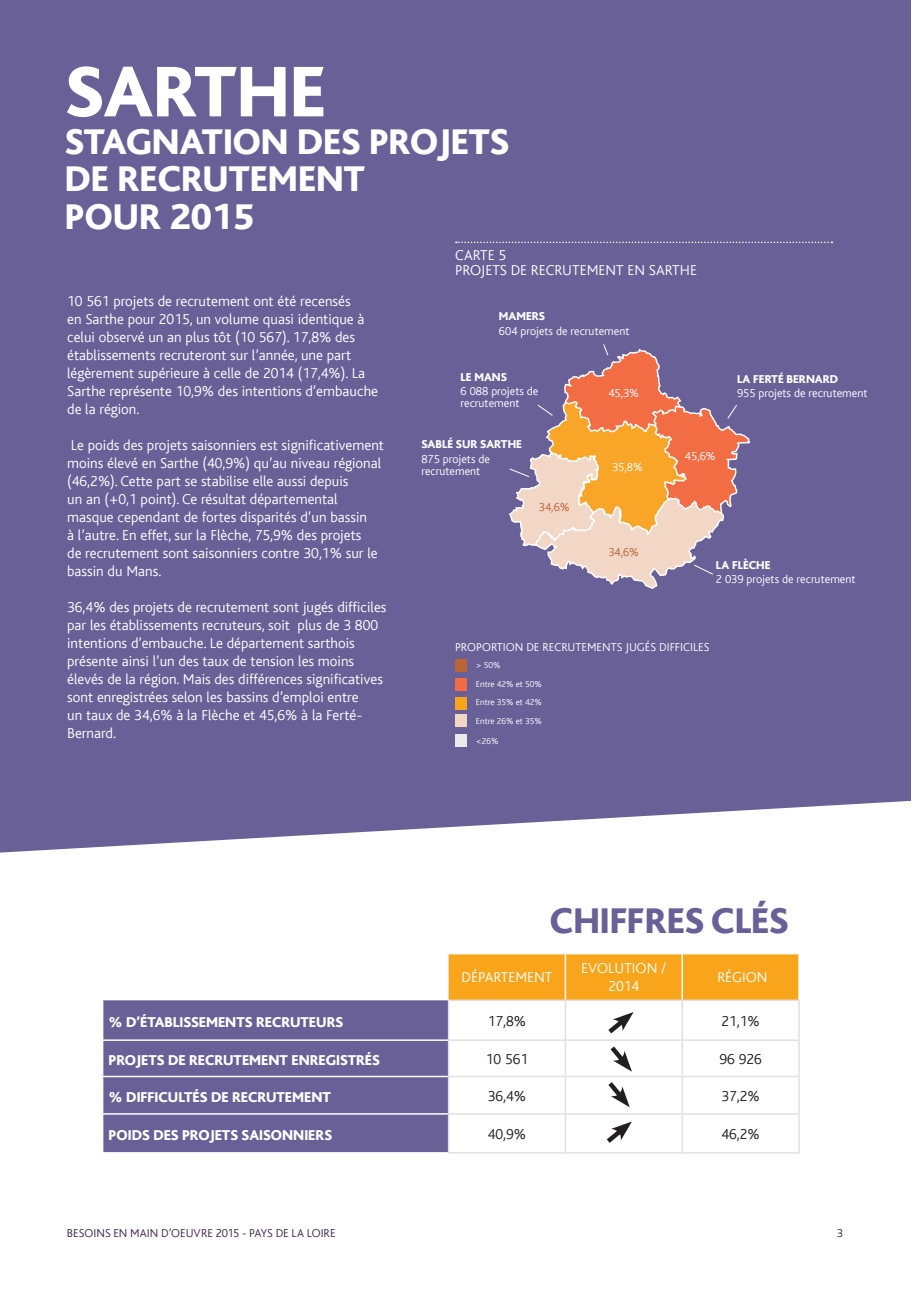
<style>
.page{position:relative;width:919px;height:1289px;background:#fff}
.page>*{position:absolute;margin:0;border:0;box-sizing:border-box;transform-origin:0 0}
.t1{font:800 75px "Bliss";color:#fff}
.t2{font:800 37.5px/37.5px "Bliss";color:#fff}
.t3{font:800 37.5px "Bliss";color:#686096}
.t4{font:300 15px/18px "Bliss";color:#fff}
.t5{font:800 15px "Bliss";color:#fff}
.t6{font:300 15px "Bliss";color:#231f20}
.t7{font:300 12px/12px "Bliss";color:#fff}
.t8{font:800 12px "Bliss";color:#fff}
.t9{font:300 12px "Bliss";letter-spacing:.005em;color:#3d2447}
.t10{font:300 12px "Bliss";color:#bc6434}
.t11{font:300 9px/18.6px "Bliss";color:#fff}
</style>
<div class="page">
<div style="left:0;top:0;width:910px;height:912px;background:#686096"></div>
<svg style="left:0;top:800px;width:911px;height:242px;fill:#fff"></svg>
<div style="left:448px;top:954px;width:350px;height:45px;background:#f9a51b"></div>
<div style="left:103px;top:1000px;width:345px;height:152px;background:#686096"></div>
<svg style="left:449px;top:1001px;width:349px;height:151px"></svg>
<hr style="left:102px;top:1000px;width:1px;height:39px;background:#fff">
<hr style="left:102px;top:1039px;width:346px;height:1px;background:#fff">
<hr style="left:102px;top:1040px;width:1px;height:35px;background:#fff">
<hr style="left:102px;top:1075px;width:346px;height:2px;background:#fff">
<hr style="left:102px;top:1113px;width:346px;height:1px;background:#fff">
<hr style="left:448px;top:952px;width:117px;height:2px;background:#fff">
<hr style="left:565px;top:952px;width:117px;height:2px;background:#fff">
<hr style="left:564px;top:954px;width:2px;height:45px;background:#fff">
<hr style="left:682px;top:952px;width:117px;height:2px;background:#fff">
<hr style="left:681px;top:954px;width:2px;height:45px;background:#fff">
<hr style="left:798px;top:954px;width:1px;height:45px;background:#fff">
<hr style="left:448px;top:999px;width:117px;height:2px;background:#e0e1df">
<hr style="left:448px;top:1001px;width:1px;height:38px;background:#e0e1df">
<hr style="left:565px;top:999px;width:117px;height:2px;background:#e0e1df">
<hr style="left:564px;top:1001px;width:2px;height:38px;background:#e0e1df">
<hr style="left:682px;top:999px;width:117px;height:2px;background:#e0e1df">
<hr style="left:681px;top:1001px;width:2px;height:38px;background:#e0e1df">
<hr style="left:798px;top:1001px;width:1px;height:38px;background:#e0e1df">
<hr style="left:448px;top:1039px;width:117px;height:1px;background:#e0e1df">
<hr style="left:448px;top:1040px;width:1px;height:35px;background:#e0e1df">
<hr style="left:565px;top:1039px;width:117px;height:1px;background:#e0e1df">
<hr style="left:564px;top:1040px;width:2px;height:35px;background:#e0e1df">
<hr style="left:682px;top:1039px;width:117px;height:1px;background:#e0e1df">
<hr style="left:681px;top:1040px;width:2px;height:35px;background:#e0e1df">
<hr style="left:798px;top:1040px;width:1px;height:35px;background:#e0e1df">
<hr style="left:448px;top:1075px;width:117px;height:2px;background:#e0e1df">
<hr style="left:448px;top:1077px;width:1px;height:36px;background:#e0e1df">
<hr style="left:565px;top:1075px;width:117px;height:2px;background:#e0e1df">
<hr style="left:564px;top:1077px;width:2px;height:36px;background:#e0e1df">
<hr style="left:682px;top:1075px;width:117px;height:2px;background:#e0e1df">
<hr style="left:681px;top:1077px;width:2px;height:36px;background:#e0e1df">
<hr style="left:798px;top:1077px;width:1px;height:36px;background:#e0e1df">
<hr style="left:448px;top:1113px;width:117px;height:1px;background:#e0e1df">
<hr style="left:448px;top:1114px;width:1px;height:38px;background:#e0e1df">
<hr style="left:565px;top:1113px;width:117px;height:1px;background:#e0e1df">
<hr style="left:564px;top:1114px;width:2px;height:38px;background:#e0e1df">
<hr style="left:682px;top:1113px;width:117px;height:1px;background:#e0e1df">
<hr style="left:681px;top:1114px;width:2px;height:38px;background:#e0e1df">
<hr style="left:798px;top:1114px;width:1px;height:38px;background:#e0e1df">
<hr style="left:448px;top:1152px;width:117px;height:1px;background:#e0e1df">
<hr style="left:565px;top:1152px;width:117px;height:1px;background:#e0e1df">
<hr style="left:682px;top:1152px;width:117px;height:1px;background:#e0e1df">
<svg style="left:456px;top:241px;width:376px;height:2px"></svg>
<div style="left:455px;top:659px;width:11px;height:12px;background:#bc6434"></div>
<div style="left:455px;top:714px;width:11px;height:12px;background:#f2d6c6"></div>
<div style="left:455px;top:734px;width:11px;height:12px;background:#e9eaeb"></div>
<div style="left:455px;top:678px;width:11px;height:12px;background:#f26b43"></div>
<div style="left:455px;top:697px;width:11px;height:12px;background:#f9a51b"></div>
<svg style="left:603px;top:1012px;width:30px;height:59px"></svg>
<svg style="left:508px;top:344px;width:243px;height:245px"></svg>
<svg style="left:603px;top:1077px;width:26px;height:30px"></svg>
<svg style="left:601px;top:1121px;width:31px;height:26px"></svg>
<h1 class="t1" style="left:65px;top:53px;width:262px">SARTHE</h1>
<h2 class="t2" style="left:65px;top:124px;width:446px">STAGNATION DES PROJETS<br>DE RECRUTEMENT<br>POUR 2015</h2>
<p class="t4" style="left:67px;top:292px;width:312px">10 561 projets de recrutement ont été recensés<br>en Sarthe pour 2015, un volume quasi identique à celui observé un an plus tôt (10 567). 17,8% des établissements recruteront sur l’année, une part légèrement supérieure à celle de 2014 (17,4%). La Sarthe représente 10,9% des intentions d’embauche de la région.</p>
<p class="t4" style="left:67px;top:436px;width:318px">Le poids des projets saisonniers est significativement moins élevé en Sarthe (40,9%) qu’au niveau régional (46,2%). Cette part se stabilise elle aussi depuis<br>un an (+0,1 point). Ce résultat départemental masque cependant de fortes disparités d’un bassin<br>à l’autre. En effet, sur la Flèche, 75,9% des projets<br>de recrutement sont saisonniers contre 30,1% sur le bassin du M ans.</p>
<p class="t4" style="left:67px;top:598px;width:321px">36,4% des projets de recrutement sont jugés difficiles par les établissements recruteurs, soit plus de 3 800 intentions d’embauche. Le département sarthois présente ainsi l’un des taux de tension les moins élevés de la région. Mais des différences significatives sont enregistrées selon les bassins d’emploi entre<br>un taux de 34,6% à la Flèche et 45,6% à la Ferté-Bernard.</p>
<p class="t4" style="left:455px;top:247px;width:243px;line-height:15.1px">carte 5<br>Projets de recrutement en sarthe</p>
<p class="t8" style="left:499px;top:310px;width:48px">MAMERS</p>
<p class="t7" style="left:499px;top:325px;width:132px">604 projets de recrutement</p>
<p class="t8" style="left:460px;top:370px;width:23px">LE MANS</p>
<p class="t7" style="left:460px;top:385px;width:79px">6 088 projets de recrutement</p>
<p class="t8" style="left:421px;top:438px;width:102px">SABLÉ SUR SARTHE</p>
<p class="t7" style="left:421px;top:453px;width:70px">875 projets de recrutement</p>
<p class="t10" style="left:539px;top:501px;width:32px">34,6%</p>
<p class="t7" style="left:608px;top:387px;width:32px">45,3%</p>
<p class="t7" style="left:612px;top:461px;width:32px">35,8%</p>
<p class="t7" style="left:685px;top:450px;width:32px">45,6%</p>
<p class="t8" style="left:737px;top:373px;width:103px">LA FERTÉ BERNARD</p>
<p class="t7" style="left:737px;top:387px;width:132px">955 projets de recrutement</p>
<p class="t10" style="left:608px;top:545px;width:32px">34,6%</p>
<p class="t8" style="left:715px;top:558px;width:56px">LA FLÈCHE</p>
<p class="t7" style="left:715px;top:573px;width:141px">2 039 projets de recrutement</p>
<p class="t7" style="left:455px;top:641px;width:254px">Proportion de recrutements jugés difficiles</p>
<p class="t11" style="left:476px;top:656px;width:67px">&gt; 50%<br>Entre 42% et 50%<br>Entre 35% et 42%<br>Entre 26% et 35%</p>
<p class="t11" style="left:476px;top:731px;width:24px">&lt;26%</p>
<h2 class="t3" style="left:550px;top:900px;width:240px">CHIFFRES CLÉS</h2>
<p class="t4" style="left:461px;top:968px;width:92px">département</p>
<p class="t4" style="left:581px;top:959px;width:87px;text-align:center">Evolution /<br>2014</p>
<p class="t4" style="left:717px;top:968px;width:52px">région</p>
<p class="t5" style="left:109px;top:1013px;width:236px">% D’ÉTABLISSEMENTS RECRUTEURS</p>
<p class="t6" style="left:487px;top:1012px;width:40px">17,8%</p>
<p class="t6" style="left:721px;top:1012px;width:40px">21,1%</p>
<p class="t5" style="left:109px;top:1052px;width:273px">PROJETS DE RECRUTEMENT ENREGISTRÉS</p>
<p class="t6" style="left:486px;top:1050px;width:44px">10 561</p>
<p class="t6" style="left:719px;top:1050px;width:44px">96 926</p>
<p class="t5" style="left:109px;top:1088px;width:224px">% DIFFICULTÉS DE RECRUTEMENT</p>
<p class="t6" style="left:488px;top:1087px;width:40px">36,4%</p>
<p class="t6" style="left:721px;top:1087px;width:40px">37,2%</p>
<p class="t5" style="left:109px;top:1127px;width:225px">POIDS DES PROJETS SAISONNIERS</p>
<p class="t6" style="left:488px;top:1125px;width:40px">40,9%</p>
<p class="t6" style="left:721px;top:1125px;width:40px">46,2%</p>
<p class="t9" style="left:67px;top:1226px;width:270px">Besoins en main d’oeuvre 2015 - Pays de la loire</p>
<p class="t9" style="left:836px;top:1226px;width:8px">3</p>
</div>
